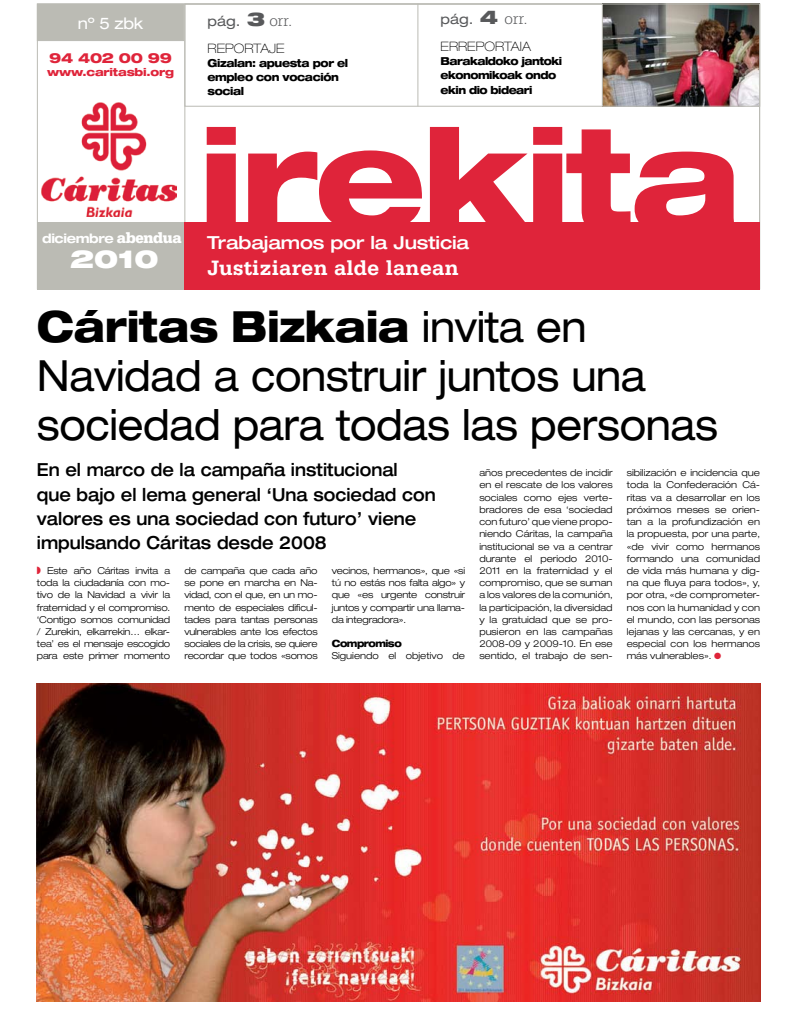
<style>
.page{position:relative;width:797px;height:1021px;background:#fff}
.page>*{position:absolute;margin:0;border:0;box-sizing:border-box;transform-origin:0 0}
.t1{font:800 expanded 140px "Helvetica Neue LT Std";letter-spacing:-.03em;color:#df243a}
.t2{font:expanded 43px/48.8px "Helvetica Neue LT Std";letter-spacing:-.01em;color:#000;scale:.9 1}
.t3{font:900 expanded 25px "Helvetica Neue LT Std";color:#fff}
.t4{font:700 22px "Serifa Std";color:#fff}
.t5{font:500 expanded 18px/24.4px "Helvetica Neue LT Std";color:#000;scale:.89 1}
.t6{font:500 expanded 18px "Helvetica Neue LT Std";letter-spacing:-.01em;color:#fff}
.t7{font:expanded 16px "Helvetica Neue LT Std";color:#fff}
.t8{font:expanded 14px "Helvetica Neue LT Std";color:#58595b}
.t9{font:800 expanded 14px "Helvetica Neue LT Std";letter-spacing:-.02em;color:#df243a}
.t10{font:100 expanded 13px "Helvetica Neue LT Std";color:#000}
.t11{font:700 expanded 13px "Helvetica Neue LT Std";color:#fff;scale:.95 1}
.t12{font:800 expanded 11px/14px "Helvetica Neue LT Std";letter-spacing:-.05em;color:#000;scale:.91 1}
.t13{font:800 expanded 11px "Helvetica Neue LT Std";letter-spacing:-.02em;color:#df243a}
.t14{font:800 expanded 10px "Helvetica Neue LT Std";letter-spacing:-.06em;color:#000;scale:.91 1}
.t15{font:300 expanded 9.5px/12.2px "Helvetica Neue LT Std";letter-spacing:-.02em;color:#000;text-align:justify}
.t16{font:300 expanded 9.5px "Helvetica Neue LT Std";color:#000}
.s1{font-family:"Serifa Std";font-weight:900;font-stretch:normal;font-size:16px}
.s2{font-weight:900;font-size:19px}
.s3{font-family:"Serifa Std";font-weight:300;font-stretch:normal;font-size:17px}
.s4{font-weight:800}
.s5{color:#df243a}
</style>
<div class="page">
<div style="left:37px;top:222px;width:147px;height:67px;background:#bbbbb4"></div>
<div style="left:37px;top:3px;width:147px;height:38px;background:#bbbbb4;border:1px solid #bbbbb4"></div>
<div style="left:184px;top:222px;width:576px;height:67px;background:#df243a"></div>
<img style="left:41px;top:102px;width:136px;height:114px">
<img style="left:604px;top:5px;width:154px;height:100px">
<div style="left:602px;top:3px;width:158px;height:104px;border:1px solid #bbbbb4"></div>
<hr style="left:417px;top:4px;width:1px;height:102px;background:#bbbbb4">
<img style="left:37px;top:683px;width:723px;height:318px">
<h3 class="t7" style="left:78px;top:13px;width:67px">nº 5 zbk</h3>
<h3 class="t9" style="left:49px;top:49px;width:124px">94 402 00 99</h3>
<p class="t13" style="left:47px;top:65px;width:128px">www.caritasbi.org</p>
<h3 class="t11" style="left:42px;top:230px;width:148px">diciembre <span class="s1">abendua</span></h3>
<h3 class="t3" style="left:70px;top:242px;width:90px">2010</h3>
<h3 class="t8" style="left:440px;top:11px;width:89px">pág. <span class="s2">4</span> <span class="s3">orr.</span></h3>
<h3 class="t10" style="left:440px;top:39px;width:92px">ERREPORTAIA</h3>
<p class="t12" style="left:440px;top:54px;width:135px">Barakaldoko jantoki ekonomikoak ondo ekin dio bideari</p>
<h3 class="t8" style="left:207px;top:12px;width:86px">pág. <span class="s2">3</span> <span class="s3">orr.</span></h3>
<h3 class="t10" style="left:207px;top:40px;width:79px">REPORTAJE</h3>
<p class="t12" style="left:207px;top:55px;width:156px">Gizalan: apuesta por el empleo con vocación social</p>
<h1 class="t1" style="left:198px;top:89px;width:545px">irekita</h1>
<h3 class="t6" style="left:207px;top:231px;width:264px">Trabajamos por la Justicia</h3>
<h3 class="t4" style="left:207px;top:255px;width:253px">Justiziaren alde lanean</h3>
<h2 class="t2" style="left:37px;top:301px;width:758px"><span class="s4">Cáritas Bizkaia</span> invita en<br>Navidad a construir juntos una sociedad para todas las personas</h2>
<h3 class="t5" style="left:37px;top:457px;width:449px">En el marco de la campaña institucional que bajo el lema general ‘Una sociedad con valores es una sociedad con futuro’ viene impulsando Cáritas desde 2008</h3>
<p class="t15" style="left:37px;top:564px;width:135px"><span class="s5">◗</span> Este año Cáritas invita a toda la ciudadanía con mo&shy;tivo de la Navidad a vivir la fraternidad y el compromiso. ‘Contigo somos comunidad / Zurekin, elkarrekin… elkar&shy;tea’ es el mensaje escogido para este primer momento</p>
<p class="t15" style="left:184px;top:564px;width:135px">de campaña que cada año se pone en marcha en Na&shy;vidad, con el que, en un mo&shy;mento de especiales dificul&shy;tades para tantas personas vulnerables ante los efectos sociales de la crisis, se quiere recordar que todos «somos</p>
<p class="t15" style="left:332px;top:564px;width:135px">vecinos, hermanos», que «si tú no estás nos falta algo» y que «es urgente construir juntos y compartir una llama&shy;da integradora».</p>
<p class="t14" style="left:332px;top:637px;width:78px">Compromiso</p>
<p class="t16" style="left:332px;top:650px;width:135px">Siguiendo el objetivo de</p>
<p class="t15" style="left:479px;top:466px;width:135px">años precedentes de incidir en el rescate de los valores sociales como ejes verte&shy;bradores de esa ‘sociedad con futuro’ que viene propo&shy;niendo Cáritas, la campaña institucional se va a centrar durante el periodo 2010- 2011 en la fraternidad y el compromiso, que se suman a los valores de la comunión, la participación, la diversidad y la gratuidad que se pro&shy;pusieron en las campañas 2008-09 y 2009-10. En ese sentido, el trabajo de sen-</p>
<p class="t15" style="left:626px;top:466px;width:135px">sibilización e incidencia que toda la Confederación Cá&shy;ritas va a desarrollar en los próximos meses se orien&shy;tan a la profundización en la propuesta, por una parte, «de vivir como hermanos formando una comunidad de vida más humana y dig&shy;na que fluya para todos», y, por otra, «de comprometer&shy;nos con la humanidad y con el mundo, con las personas lejanas y las cercanas, y en especial con los hermanos más vulnerables». <span class="s5">●</span></p>
</div>
